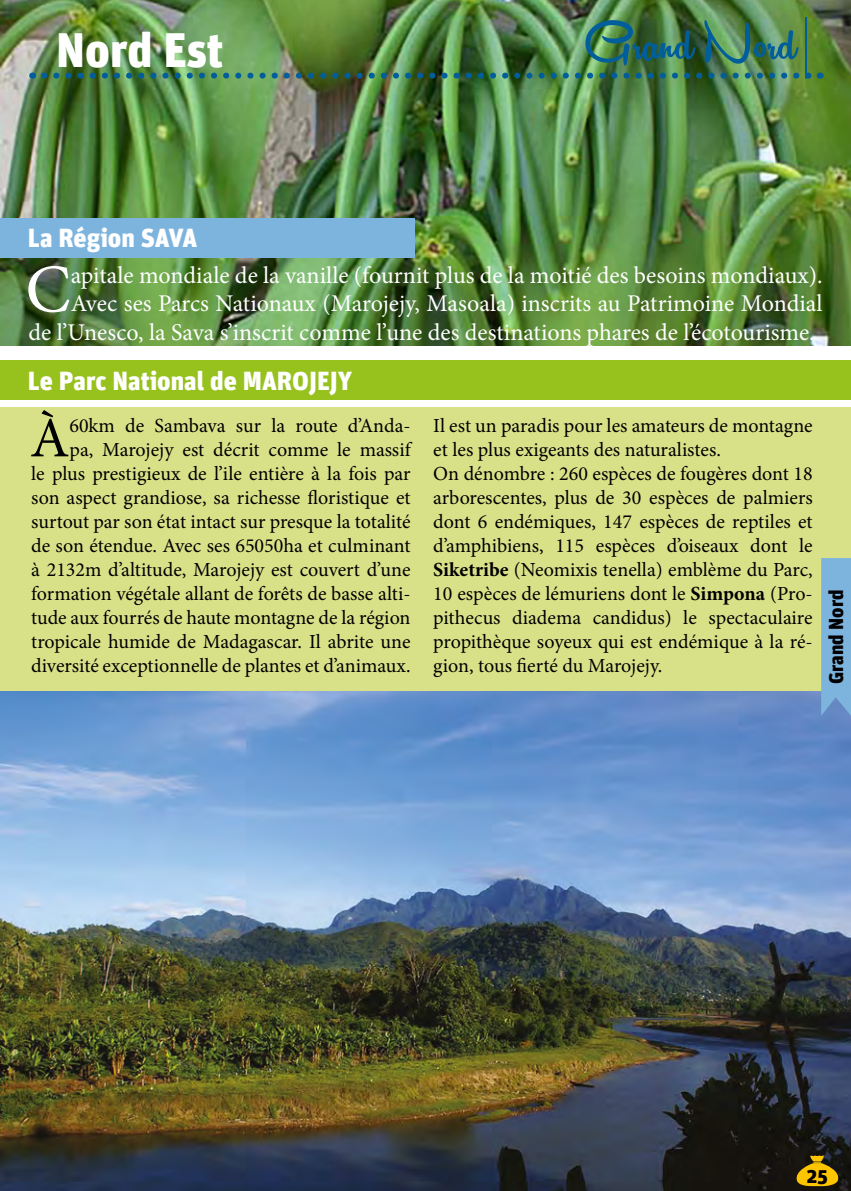
<style>
.page{position:relative;width:851px;height:1191px;background:#fff}
.page>*{position:absolute;margin:0;border:0;box-sizing:border-box;transform-origin:0 0}
.t1{font:68.4px "Minion Pro";color:#fff}
.t2{font:60px "Remachine Script Personal Use Only";color:#005e9b}
.t3{font:57px "Minion Pro";color:#000}
.t4{font:900 48px "Unit";color:#fff}
.t5{font:900 26px "Unit";color:#fff}
.t6{font:24px "Minion Pro";color:#fff}
.t7{font:20px/24px "Minion Pro";color:#000;text-align:right}
.t8{font:900 20px "Unit";color:#000}
.s1{font-weight:700}
</style>
<div class="page">
<div style="left:0;top:407px;width:850px;height:426px;background:#d9e188"></div>
<img style="left:0;top:692px;width:850px;height:499px">
<svg style="left:793px;top:1155px;width:47px;height:31px"></svg>
<img style="left:0;top:0;width:850px;height:346px">
<div style="left:0;top:218px;width:414px;height:40px;background:#7db4de"></div>
<div style="left:0;top:360px;width:850px;height:40px;background:#97c21d"></div>
<img style="left:44px;top:73px;width:769px;height:6px">
<hr style="left:804px;top:17px;width:2px;height:62px;background:#005e9b">
<svg style="left:821px;top:558px;width:29px;height:157px;background:#7cb1db"></svg>
<h3 class="t4" style="left:56px;top:20px;width:169px">Nord Est</h3>
<h3 class="t5" style="left:28px;top:222px;width:171px">La Région SAVA</h3>
<h2 class="t2" style="left:585px;top:8px;width:213px">Grand Nord</h2>
<h1 class="t1" style="left:25px;top:244px;width:47px">C</h1>
<p class="t6" style="left:71px;top:259px;width:753px">apitale mondiale de la vanille (fournit plus de la moitié des besoins mondiaux).</p>
<p class="t6" style="left:71px;top:288px;width:753px">Avec ses Parcs Nationaux (Marojejy, Masoala) inscrits au Patrimoine Mondial</p>
<p class="t6" style="left:28px;top:316px;width:787px">de l’Unesco, la Sava s’inscrit comme l’une des destinations phares de l’écotourisme.</p>
<h3 class="t5" style="left:28px;top:364px;width:326px">Le Parc National de MAROJEJY</h3>
<h3 class="t3" style="left:30px;top:400px;width:41px">À</h3>
<p class="t7" style="left:31px;top:414px;width:381px">60km de Sambava sur la route d’Anda-<br>pa, Marojejy est décrit comme le massif<br>le plus prestigieux de l’ile entière à la fois par son aspect grandiose, sa richesse floristique et surtout par son état intact sur presque la totalité de son étendue. Avec ses 65050ha et culminant à 2132m d’altitude, Marojejy est couvert d’une formation végétale allant de forêts de basse alti&shy;tude aux fourrés de haute montagne de la région tropicale humide de Madagascar. Il abrite une diversité exceptionnelle de plantes et d’animaux.</p>
<p class="t7" style="left:433px;top:414px;width:381px;text-align:left">Il est un paradis pour les amateurs de montagne et les plus exigeants des naturalistes.<br>On dénombre : 260 espèces de fougères dont 18 arborescentes, plus de 30 espèces de palmiers dont 6 endémiques, 147 espèces de reptiles et d’amphibiens, 115 espèces d’oiseaux dont le <span class="s1">Siketribe</span> (Neomixis tenella) emblème du Parc, 10 espèces de lémuriens dont le <span class="s1">Simpona</span> (Pro&shy;pithecus diadema candidus) le spectaculaire propithèque soyeux qui est endémique à la ré&shy;gion, tous fierté du Marojejy.</p>
<p class="t8" style="left:823px;top:684px;width:96px;rotate:-90deg">Grand Nord</p>
<p class="t8" style="left:806px;top:1163px;width:23px">25</p>
</div>
